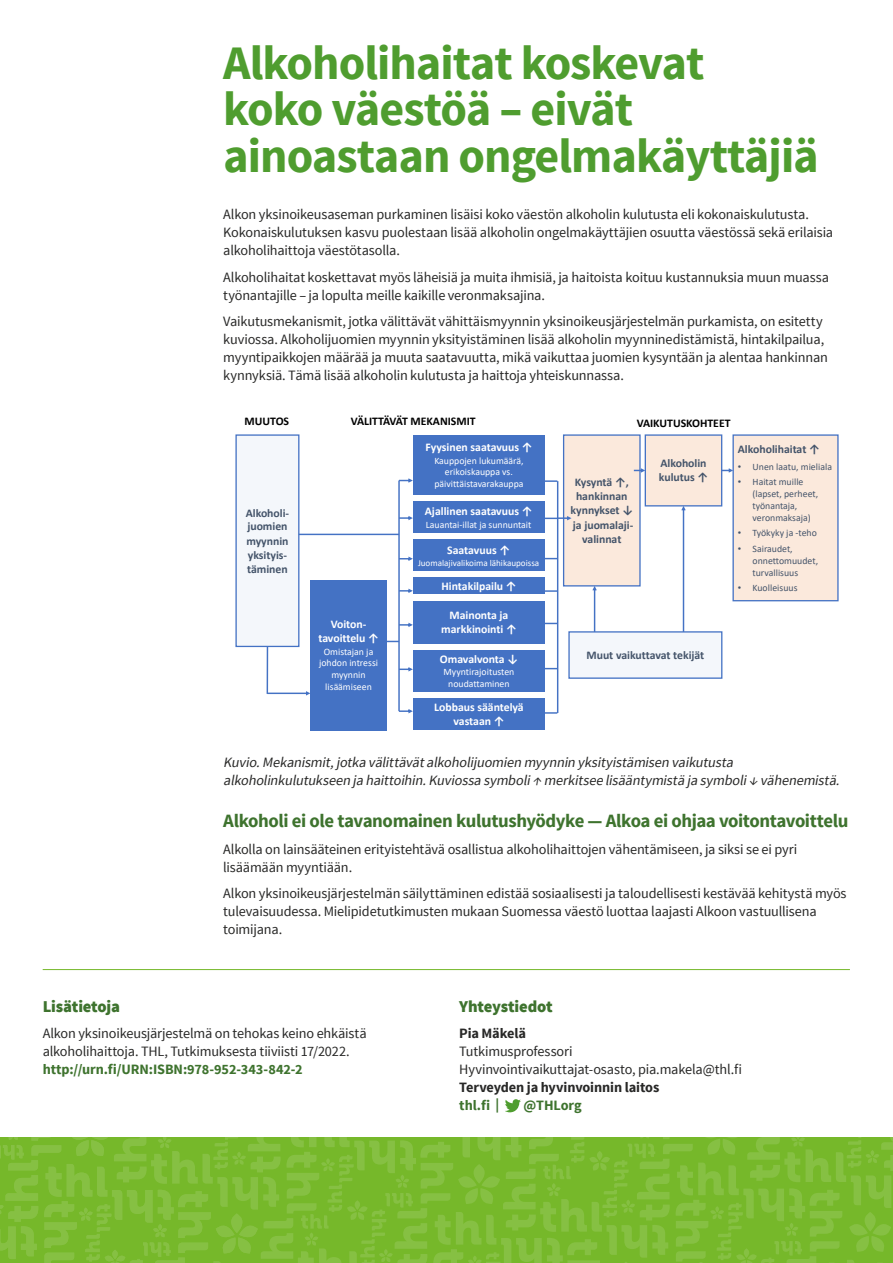
<style>
.page{position:relative;width:893px;height:1263px;background:#fff}
.page>*{position:absolute;margin:0;border:0;box-sizing:border-box;transform-origin:0 0}
.OTSIKKO_1_-_tummanvi{font:700 48px/46.5px "Source Sans Pro";letter-spacing:-.02em;color:#4f9d2f}
.OTSIKKO_2_-_tummanvi{font:700 18.75px "Source Sans Pro";letter-spacing:-.02em;color:#3e732e}
.LISÄTIETOJA_JA_YHTEY{font:900 16.5px "Source Sans Pro";letter-spacing:-.01em;color:#3e732e}
.LEIPÄTEKSTI{font:14.25px/18px "Source Sans Pro";letter-spacing:-.01em;color:#282827}
.LEIPÄTEKSTI-2{font:italic 14.25px/18px "Source Sans Pro";letter-spacing:-.015em;color:#282827}
.LEIPÄTEKSTI-3{font:700 14.25px "Source Sans Pro";letter-spacing:-.005em;color:#3e732e}
.t1{font:700 11.7px/14.1px "Calibri";letter-spacing:-.005em;color:#44546a}
.t2{font:700 11.7px/13.8px "Calibri";letter-spacing:-.005em;color:#fff;text-align:center}
.t3{font:700 11.7px "Calibri";color:#000}
.t4{font:9.75px/11.7px "Calibri";color:#fff;text-align:center}
.t5{font:9.75px/11.7px "Calibri";color:#44546a}
.t6{font:9.15px "Calibri";letter-spacing:-.005em;color:#fff}
.s1{font-family:"Arial"}
.s2{font-weight:700;color:#3e732e}
.s3{font-weight:700}
</style>
<div class="page">
<svg style="left:0;top:1137px;width:893px;height:126px;background:#7bba32"></svg>
<svg style="left:505px;top:1099px;width:16px;height:13px"></svg>
<hr style="left:43px;top:969px;width:807px;height:1px;background:#76b82a">
<div style="left:413px;top:435px;width:132px;height:60px;background:#4472c4"></div>
<div style="left:413px;top:501px;width:131px;height:32px;background:#4472c4"></div>
<div style="left:413px;top:539px;width:131px;height:32px;background:#4472c4"></div>
<div style="left:413px;top:578px;width:132px;height:16px;background:#4472c4"></div>
<div style="left:413px;top:601px;width:132px;height:42px;background:#4472c4"></div>
<div style="left:413px;top:650px;width:132px;height:42px;background:#4472c4"></div>
<div style="left:413px;top:698px;width:132px;height:32px;background:#4472c4"></div>
<div style="left:564px;top:435px;width:76px;height:151px;background:#fbe9dc"></div>
<div style="left:563px;top:434px;width:78px;height:152px;border:1px solid #4472c4"></div>
<div style="left:645px;top:435px;width:77px;height:71px;background:#fbe9dc"></div>
<div style="left:645px;top:434px;width:77px;height:72px;border:1px solid #4472c4"></div>
<div style="left:733px;top:435px;width:105px;height:166px;background:#fbe9dc"></div>
<div style="left:732px;top:434px;width:107px;height:167px;border:1px solid #4472c4"></div>
<div style="left:569px;top:632px;width:153px;height:46px;background:#f4f7fb"></div>
<div style="left:568px;top:631px;width:154px;height:48px;border:1px solid #4472c4"></div>
<div style="left:236px;top:435px;width:63px;height:211px;background:#f4f7fb"></div>
<div style="left:235px;top:434px;width:64px;height:213px;border:1px solid #4472c4"></div>
<svg style="left:399px;top:478px;width:14px;height:5px"></svg>
<svg style="left:400px;top:516px;width:13px;height:4px"></svg>
<svg style="left:400px;top:556px;width:13px;height:5px"></svg>
<svg style="left:400px;top:589px;width:13px;height:4px"></svg>
<svg style="left:400px;top:623px;width:13px;height:4px"></svg>
<svg style="left:400px;top:667px;width:13px;height:4px"></svg>
<svg style="left:399px;top:709px;width:14px;height:4px"></svg>
<hr style="left:398px;top:480px;width:2px;height:231px;background:#4472c4">
<div style="left:310px;top:580px;width:77px;height:150px;background:#4472c4"></div>
<hr style="left:557px;top:481px;width:1px;height:232px;background:#4472c4">
<svg style="left:545px;top:712px;width:12px;height:2px"></svg>
<svg style="left:634px;top:468px;width:11px;height:5px"></svg>
<svg style="left:681px;top:506px;width:5px;height:126px"></svg>
<svg style="left:722px;top:468px;width:11px;height:5px"></svg>
<hr style="left:267px;top:646px;width:1px;height:48px;background:#4472c4">
<svg style="left:268px;top:691px;width:42px;height:4px"></svg>
<hr style="left:299px;top:534px;width:100px;height:1px;background:#4472c4">
<svg style="left:545px;top:668px;width:12px;height:1px"></svg>
<svg style="left:545px;top:623px;width:12px;height:1px"></svg>
<svg style="left:545px;top:590px;width:12px;height:2px"></svg>
<svg style="left:544px;top:558px;width:13px;height:1px"></svg>
<svg style="left:544px;top:516px;width:27px;height:4px"></svg>
<svg style="left:545px;top:480px;width:12px;height:2px"></svg>
<svg style="left:592px;top:586px;width:5px;height:46px"></svg>
<h1 class="OTSIKKO_1_-_tummanvi" style="left:223px;top:41px;width:597px">Alkoholihaitat koskevat<br>koko väestöä – eivät ainoastaan ongelmakäyttäjiä</h1>
<p class="LEIPÄTEKSTI" style="left:223px;top:206px;width:611px">Alkon yksinoikeusaseman purkaminen lisäisi koko väestön alkoholin kulutusta eli kokonaiskulutusta.<br>Kokonaiskulutuksen kasvu puolestaan lisää alkoholin ongelmakäyttäjien osuutta väestössä sekä erilaisia alkoholihaittoja väestötasolla.</p>
<p class="LEIPÄTEKSTI" style="left:223px;top:268px;width:607px">Alkoholihaitat koskettavat myös läheisiä ja muita ihmisiä, ja haitoista koituu kustannuksia muun muassa työnantajille – ja lopulta meille kaikille veronmaksajina.</p>
<p class="LEIPÄTEKSTI" style="left:223px;top:313px;width:606px">Vaikutusmekanismit, jotka välittävät vähittäismyynnin yksinoikeusjärjestelmän purkamista, on esitetty kuviossa. Alkoholijuomien myynnin yksityistäminen lisää alkoholin myynninedistämistä, hintakilpailua, myyntipaikkojen määrää ja muuta saatavuutta, mikä vaikuttaa juomien kysyntään ja alentaa hankinnan kynnyksiä. Tämä lisää alkoholin kulutusta ja haittoja yhteiskunnassa.</p>
<p class="t3" style="left:245px;top:413px;width:46px">MUUTOS</p>
<p class="t1" style="left:246px;top:505px;width:45px">Alkoholi&shy;juomien myynnin yksityis&shy;täminen</p>
<p class="t3" style="left:351px;top:413px;width:126px">VÄLITTÄVÄT MEKANISMIT</p>
<p class="t3" style="left:637px;top:415px;width:95px">VAIKUTUSKOHTEET</p>
<p class="t2" style="left:318px;top:617px;width:62px">Voiton&shy;tavoittelu ↑</p>
<p class="t4" style="left:319px;top:645px;width:61px">Omistajan ja johdon intressi myynnin lisäämiseen</p>
<p class="t2" style="left:425px;top:440px;width:108px">Fyysinen saatavuus ↑</p>
<p class="t4" style="left:434px;top:454px;width:91px">Kauppojen lukumäärä, erikoiskauppa vs. päivittäistavarakauppa</p>
<p class="t2" style="left:425px;top:504px;width:109px">Ajallinen saatavuus ↑</p>
<p class="t4" style="left:426px;top:518px;width:107px">Lauantai-illat ja sunnuntait</p>
<p class="t2" style="left:447px;top:543px;width:64px">Saatavuus ↑</p>
<p class="t6" style="left:418px;top:556px;width:123px">Juomalajivalikoima lähikaupoissa</p>
<p class="t2" style="left:441px;top:579px;width:77px">Hintakilpailu ↑</p>
<p class="t2" style="left:441px;top:608px;width:77px">Mainonta ja markkinointi ↑</p>
<p class="t2" style="left:440px;top:652px;width:80px">Omavalvonta ↓</p>
<p class="t4" style="left:443px;top:666px;width:72px">Myyntirajoitusten noudattaminen</p>
<p class="t2" style="left:434px;top:700px;width:91px">Lobbaus sääntelyä vastaan ↑</p>
<p class="t1" style="left:571px;top:475px;width:64px;text-align:center">Kysyntä ↑, hankinnan kynnykset ↓ ja juomalaji&shy;valinnat</p>
<p class="t1" style="left:659px;top:456px;width:51px">Alkoholin kulutus ↑</p>
<p class="t1" style="left:586px;top:648px;width:119px">Muut vaikuttavat tekijät</p>
<p class="t1" style="left:738px;top:442px;width:83px">Alkoholihaitat ↑</p>
<p class="t5" style="left:738px;top:460px;width:96px"><span class="s1">•</span> Unen laatu, mieliala</p>
<p class="t5" style="left:753px;top:476px;width:67px;text-indent:-15px"><span class="s1">•</span> Haitat muille (lapset, perheet, työnantaja, veronmaksaja)</p>
<p class="t5" style="left:738px;top:527px;width:81px"><span class="s1">•</span> Työkyky ja -teho</p>
<p class="t5" style="left:753px;top:543px;width:67px;text-indent:-15px"><span class="s1">•</span> Sairaudet, onnettomuudet, turvallisuus</p>
<p class="t5" style="left:738px;top:582px;width:61px"><span class="s1">•</span> Kuolleisuus</p>
<p class="LEIPÄTEKSTI-2" style="left:223px;top:753px;width:621px">Kuvio.Mekanismit,jotka välittävätalkoholijuomien myynnin yksityistämisen vaikutusta alkoholinkulutukseen ja haittoihin.Kuviossa symboli↑ merkitsee lisääntymistä ja symboli↓ vähenemistä.</p>
<h2 class="OTSIKKO_2_-_tummanvi" style="left:223px;top:809px;width:627px">Alkoholi ei ole tavanomainen kulutushyödyke — Alkoa ei ohjaa voitontavoittelu</h2>
<p class="LEIPÄTEKSTI" style="left:223px;top:840px;width:575px">Alkolla on lainsääteinen erityistehtävä osallistua alkoholihaittojen vähentämiseen, ja siksi se ei pyri lisäämään myyntiään.</p>
<p class="LEIPÄTEKSTI" style="left:223px;top:885px;width:625px">Alkon yksinoikeusjärjestelmän säilyttäminen edistää sosiaalisesti ja taloudellisesti kestävää kehitystä myös tulevaisuudessa. Mielipidetutkimusten mukaan Suomessa väestö luottaa laajasti Alkoon vastuullisena toimijana.</p>
<p class="LISÄTIETOJA_JA_YHTEY" style="left:43px;top:995px;width:79px">Lisätietoja</p>
<p class="LEIPÄTEKSTI" style="left:43px;top:1025px;width:325px">Alkon yksinoikeusjärjestelmä on tehokas keino ehkäistä alkoholihaittoja. THL, Tutkimuksesta tiiviisti 17/2022. <span class="s2">http://urn.fi/URN:ISBN:978-952-343-842-2</span></p>
<p class="LISÄTIETOJA_JA_YHTEY" style="left:459px;top:995px;width:95px">Yhteystiedot</p>
<p class="LEIPÄTEKSTI" style="left:459px;top:1025px;width:284px"><span class="s3">Pia Mäkelä<br></span>Tutkimusprofessori<br>Hyvinvointivaikuttajat-osasto, pia.makela@thl.fi<br><span class="s3">Terveyden ja hyvinvoinnin laitos<br></span><span class="s2">thl.fi |</span></p>
<p class="LEIPÄTEKSTI-3" style="left:524px;top:1096px;width:60px">@THLorg</p>
</div>
